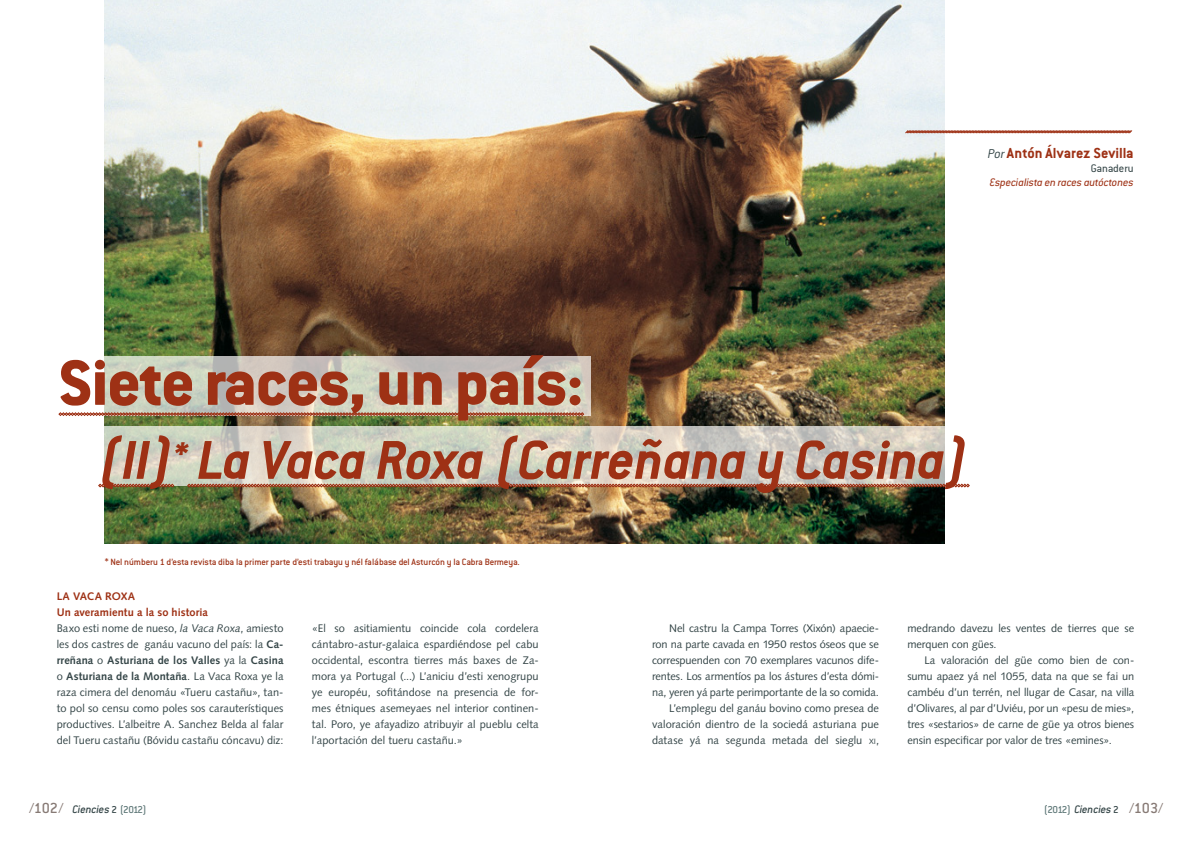
<style>
.page{position:relative;width:1191px;height:842px;background:#fff}
.page>*{position:absolute;margin:0;border:0;box-sizing:border-box;transform-origin:0 0}
.t1{font:800 70px "Conduit ITC Std";letter-spacing:-.01em;color:#9e3115}
.t2{font:italic 700 60px "Conduit ITC Std";letter-spacing:-.01em;color:#9e3115}
.t3{font:700 16px "Conduit ITC Std";letter-spacing:.005em;color:#9e3115}
.t4{font:italic 500 12px "Conduit ITC Std";letter-spacing:-.01em;color:#344547}
.t5{font:italic 12px "Conduit ITC Std";letter-spacing:-.005em;color:#9e3115}
.t6{font:12px "Conduit ITC Std";letter-spacing:-.005em;color:#344547}
.t7{font:11px/16px "Syntax LT Std";color:#344547}
.t8{font:500 10px "Conduit ITC Std";letter-spacing:-.015em;color:#9e3115}
.s1{font-weight:300;font-style:italic;font-size:14px;color:#344547}
.s2{font-weight:700;color:#9e3115}
.s3{font-style:italic}
.s4{font-weight:700}
.s5{font-size:7.7px}
.s6{font-style:normal;font-size:16px;color:#877a75}
.s7{font-style:normal;font-size:11px}
.s8{font-style:normal;font-size:11px;color:#607979}
</style>
<div class="page">
<img style="left:105px;top:0;width:839px;height:544px">
<svg style="left:904px;top:130px;width:228px;height:4px"></svg>
<svg style="left:58px;top:356px;width:533px;height:60px"></svg>
<svg style="left:99px;top:426px;width:869px;height:60px"></svg>
<svg style="left:59px;top:412px;width:525px;height:4px"></svg>
<svg style="left:98px;top:484px;width:76px;height:3px"></svg>
<svg style="left:187px;top:484px;width:782px;height:3px"></svg>
<h3 class="t3" style="left:987px;top:143px;width:147px"><span class="s1">Por</span> Antón Álvarez Sevilla</h3>
<p class="t6" style="left:1090px;top:161px;width:44px">Ganaderu</p>
<p class="t5" style="left:990px;top:175px;width:145px">Especialista en races autóctones</p>
<h1 class="t1" style="left:59px;top:341px;width:526px">Siete races, un país:</h1>
<h2 class="t2" style="left:99px;top:424px;width:872px">(II)<sup>*</sup> La Vaca Roxa (Carreñana y Casina)</h2>
<p class="t8" style="left:105px;top:556px;width:416px">* Nel númberu 1 d’esta revista diba la primer parte d’esti trabayu y nél falábase del Asturcón y la Cabra Bermeya.</p>
<p class="t7" style="left:57px;top:588px;width:228px"><span class="s2">LA VACA ROXA<br>Un averamientu a la so historia<br></span>Baxo esti nome de nueso, <span class="s3">la Vaca Roxa</span>, amiesto les dos castres de ganáu vacuno del país: la <span class="s4">Ca&shy;rreñana</span> o <span class="s4">Asturiana de los Valles</span> ya la <span class="s4">Casina </span>o <span class="s4">Asturiana de la Montaña</span>. La Vaca Roxa ye la raza cimera del denomáu «Tueru castañu», tan&shy;to pol so censu como poles sos carauterístiques productives. L’albeitre A. Sanchez Belda al falar del Tueru castañu (Bóvidu castañu cóncavu) diz:</p>
<p class="t7" style="left:312px;top:620px;width:228px;text-align:justify">«El so asitiamientu coincide cola cordelera cántabro-astur-galaica espardiéndose pel cabu occidental, escontra tierres más baxes de Za&shy;mora ya Portugal (...) L’aniciu d’esti xenogrupu ye européu, sofitándose na presencia de for&shy;mes étniques asemeyaes nel interior continen&shy;tal. Poro, ye afayadizo atribuyir al pueblu celta l’aportación del tueru castañu.»</p>
<p class="t7" style="left:652px;top:620px;width:228px;text-align:right">Nel castru la Campa Torres (Xixón) apaecie&shy;ron na parte cavada en 1950 restos óseos que se correspuenden con 70 exemplares vacunos dife&shy;rentes. Los armentíos pa los ástures d’esta dómi&shy;na, yeren yá parte perimportante de la so comida.<br>L’emplegu del ganáu bovino como presea de valoración dientro de la sociedá asturiana pue datase yá na segunda metada del sieglu <span class="s5">xi</span>,</p>
<p class="t7" style="left:907px;top:620px;width:228px">medrando davezu les ventes de tierres que se merquen con gües.</p>
<p class="t7" style="left:907px;top:652px;width:228px;text-align:justify;text-indent:17px">La valoración del güe como bien de con&shy;sumu apaez yá nel 1055, data na que se fai un cambéu d’un terrén, nel llugar de Casar, na villa d’Olivares, al par d’Uviéu, por un «pesu de mies», tres «sestarios» de carne de güe ya otros bienes ensin especificar por valor de tres «emines».</p>
<p class="t4" style="left:29px;top:802px;width:119px"><span class="s6">/102/</span> Ciencies <span class="s7">2</span> <span class="s8">(2012)</span></p>
<p class="t4" style="left:1043px;top:802px;width:121px"><span class="s8">(2012)</span> Ciencies <span class="s7">2</span> <span class="s6">/103/</span></p>
</div>
